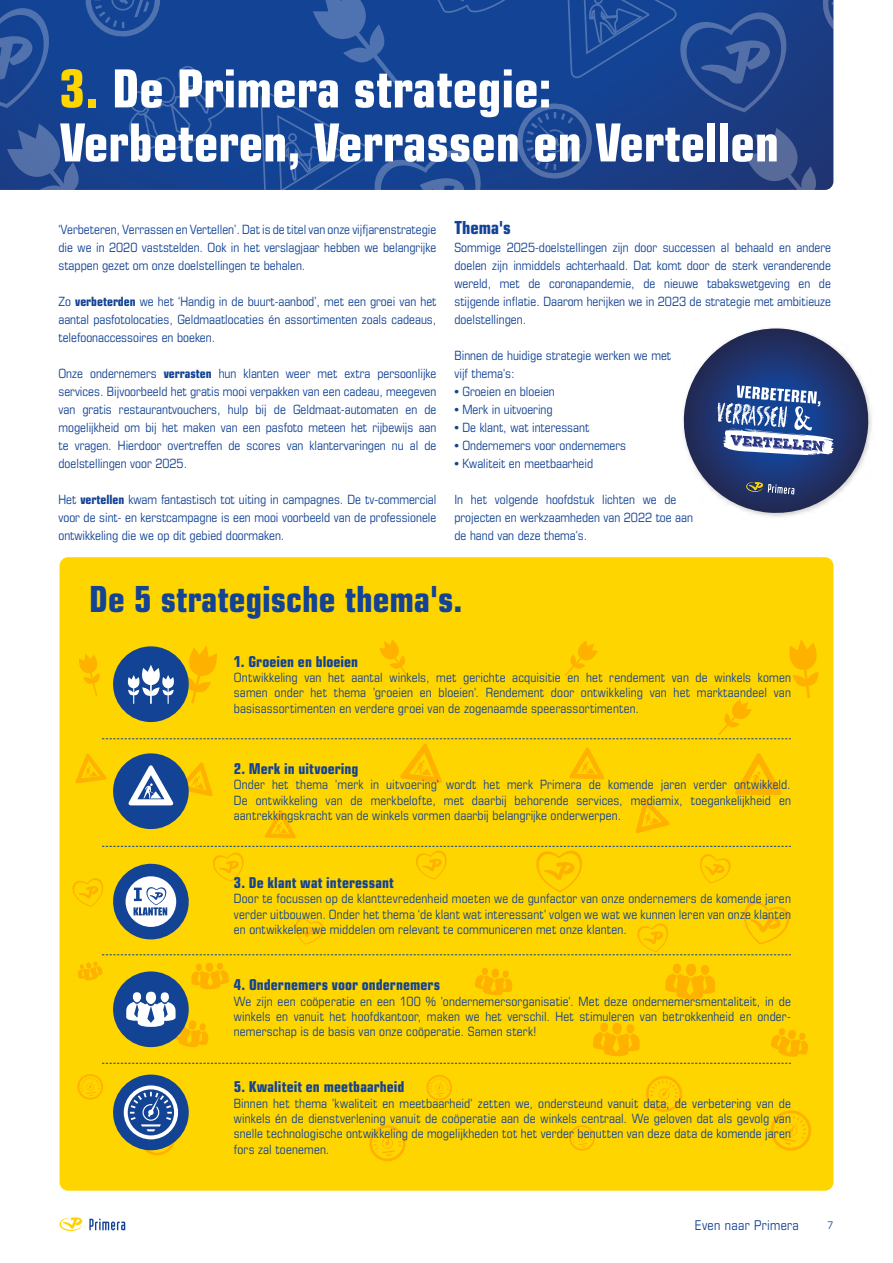
<style>
.page{position:relative;width:893px;height:1263px;background:#fff}
.page>*{position:absolute;margin:0;border:0;box-sizing:border-box;transform-origin:0 0}
.t1{font:700 condensed 52.5px/54px "Eurostile LT Std";color:#fff}
.t2{font:700 condensed 36px "Eurostile LT Std";color:#134395}
.t3{font:700 condensed 18px "Eurostile LT Std";color:#134395}
.t4{font:700 condensed 15px "Eurostile LT Std";letter-spacing:.005em;color:#134395}
.t5{font:condensed 13.5px "Eurostile LT Std";letter-spacing:.025em;color:#134395}
.t6{font:condensed 12.75px/18px "Eurostile LT Std";color:#134395;text-align:justify}
.t7{font:condensed 10.5px "Eurostile LT Std";color:#134395}
.s1{color:#ffd500}
.s2{font-weight:700}
.s3{font-family:"Arial";font-weight:700;font-stretch:normal}
</style>
<div class="page">
<svg style="left:0;top:0;width:833px;height:190px;background:#1b4692"></svg>
<svg style="left:683px;top:328px;width:189px;height:189px"></svg>
<div style="left:60px;top:557px;width:773px;height:634px;background:#ffd500;border-radius:9px"></div>
<svg style="left:770px;top:1110px;width:41px;height:41px"></svg>
<svg style="left:646px;top:1076px;width:36px;height:36px"></svg>
<svg style="left:369px;top:1125px;width:37px;height:36px"></svg>
<svg style="left:77px;top:1074px;width:26px;height:26px"></svg>
<svg style="left:569px;top:1125px;width:26px;height:26px"></svg>
<svg style="left:426px;top:1075px;width:26px;height:26px"></svg>
<div style="left:113px;top:1074px;width:76px;height:76px;background:#134395;border-radius:50%"></div>
<svg style="left:124px;top:1085px;width:54px;height:71px"></svg>
<svg style="left:78px;top:961px;width:730px;height:103px"></svg>
<svg style="left:72px;top:639px;width:747px;height:316px"></svg>
<svg style="left:89px;top:1219px;width:36px;height:11px"></svg>
<svg style="left:60px;top:1217px;width:22px;height:14px"></svg>
<h1 class="t1" style="left:60px;top:62px;width:721px"><span class="s1">3.</span> De Primera strategie:<br>Verbeteren, Verrassen en Vertellen</h1>
<p class="t6" style="left:58px;top:220px;width:379px">‘Verbeteren, Verrassen en Vertellen’. Dat is de titel van onze vijfjarenstrategie die we in 2020 vaststelden. Ook in het verslagjaar hebben we belangrijke stappen gezet om onze doelstellingen te behalen.</p>
<p class="t6" style="left:58px;top:292px;width:379px">Zo <span class="s2">verbeterden</span> we het ‘Handig in de buurt-aanbod’, met een groei van het aantal pasfotolocaties, Geldmaatlocaties én assortimenten zoals cadeaus, telefoonaccessoires en boeken.</p>
<p class="t6" style="left:58px;top:364px;width:379px">Onze ondernemers <span class="s2">verrasten</span> hun klanten weer met extra persoonlijke services. Bijvoorbeeld het gratis mooi verpakken van een cadeau, meegeven van gratis restaurantvouchers, hulp bij de Geldmaat-automaten en de mogelijkheid om bij het maken van een pasfoto meteen het rijbewijs aan te vragen. Hierdoor overtreffen de scores van klantervaringen nu al de doelstellingen voor 2025.</p>
<p class="t6" style="left:58px;top:490px;width:379px">Het <span class="s2">vertellen</span> kwam fantastisch tot uiting in campagnes. De tv-commercial voor de sint- en kerstcampagne is een mooi voorbeeld van de professionele ontwikkeling die we op dit gebied doormaken.</p>
<h3 class="t3" style="left:454px;top:217px;width:58px">Thema's</h3>
<p class="t6" style="left:454px;top:238px;width:378px">Sommige 2025-doelstellingen zijn door successen al behaald en andere doelen zijn inmiddels achterhaald. Dat komt door de sterk veranderende wereld, met de coronapandemie, de nieuwe tabakswetgeving en de stijgende inflatie. Daarom herijken we in 2023 de strategie met ambitieuze doelstellingen.</p>
<p class="t6" style="left:454px;top:346px;width:218px">Binnen de huidige strategie werken we met vijf thema's:</p>
<p class="t6" style="left:454px;top:382px;width:102px"><span class="s3">•</span> Groeien en bloeien</p>
<p class="t6" style="left:454px;top:400px;width:100px"><span class="s3">•</span> Merk in uitvoering</p>
<p class="t6" style="left:454px;top:418px;width:136px"><span class="s3">•</span> De klant, wat interessant</p>
<p class="t6" style="left:454px;top:436px;width:173px"><span class="s3">•</span> Ondernemers voor ondernemers</p>
<p class="t6" style="left:454px;top:454px;width:140px"><span class="s3">•</span> Kwaliteit en meetbaarheid</p>
<p class="t6" style="left:454px;top:490px;width:240px;text-align:left">In het volgende hoofdstuk lichten we de projecten en werkzaamheden van 2022 toe aan de hand van deze thema's.</p>
<h2 class="t2" style="left:89px;top:577px;width:375px">De 5 strategische thema's.</h2>
<p class="t4" style="left:234px;top:652px;width:126px">1. Groeien en bloeien</p>
<p class="t6" style="left:234px;top:670px;width:559px;line-height:15.3px">Ontwikkeling van het aantal winkels, met gerichte acquisitie en het rendement van de winkels komen samen onder het thema 'groeien en bloeien'. Rendement door ontwikkeling van het marktaandeel van basisassortimenten en verdere groei van de zogenaamde speerassortimenten.</p>
<p class="t4" style="left:234px;top:759px;width:126px">2. Merk in uitvoering</p>
<p class="t6" style="left:234px;top:777px;width:559px;line-height:15.3px">Onder het thema 'merk in uitvoering' wordt het merk Primera de komende jaren verder ontwikkeld.<br>De ontwikkeling van de merkbelofte, met daarbij behorende services, mediamix, toegankelijkheid en aantrekkingskracht van de winkels vormen daarbij belangrijke onderwerpen.</p>
<p class="t4" style="left:234px;top:874px;width:162px">3. De klant wat interessant</p>
<p class="t6" style="left:234px;top:891px;width:559px;line-height:15.3px">Door te focussen op de klanttevredenheid moeten we de gunfactor van onze ondernemers de komende jaren verder uitbouwen. Onder het thema 'de klant wat interessant' volgen we wat we kunnen leren van onze klanten en ontwikkelen we middelen om relevant te communiceren met onze klanten.</p>
<p class="t4" style="left:234px;top:976px;width:208px">4. Ondernemers voor ondernemers</p>
<p class="t6" style="left:234px;top:993px;width:559px;line-height:15.3px">We zijn een coöperatie en een 100 % 'ondernemersorganisatie'. Met deze ondernemersmentaliteit, in de winkels en vanuit het hoofdkantoor, maken we het verschil. Het stimuleren van betrokkenheid en onder&shy;nemerschap is de basis van onze coöperatie. Samen sterk!</p>
<p class="t4" style="left:234px;top:1078px;width:172px">5. Kwaliteit en meetbaarheid</p>
<p class="t6" style="left:234px;top:1095px;width:559px;line-height:15.3px">Binnen het thema 'kwaliteit en meetbaarheid' zetten we, ondersteund vanuit data, de verbetering van de winkels én de dienstverlening vanuit de coöperatie aan de winkels centraal. We geloven dat als gevolg van snelle technologische ontwikkeling de mogelijkheden tot het verder benutten van deze data de komende jaren fors zal toenemen.</p>
<p class="t5" style="left:695px;top:1217px;width:105px">Even naar Primera</p>
<p class="t7" style="left:828px;top:1219px;width:7px">7</p>
</div>
